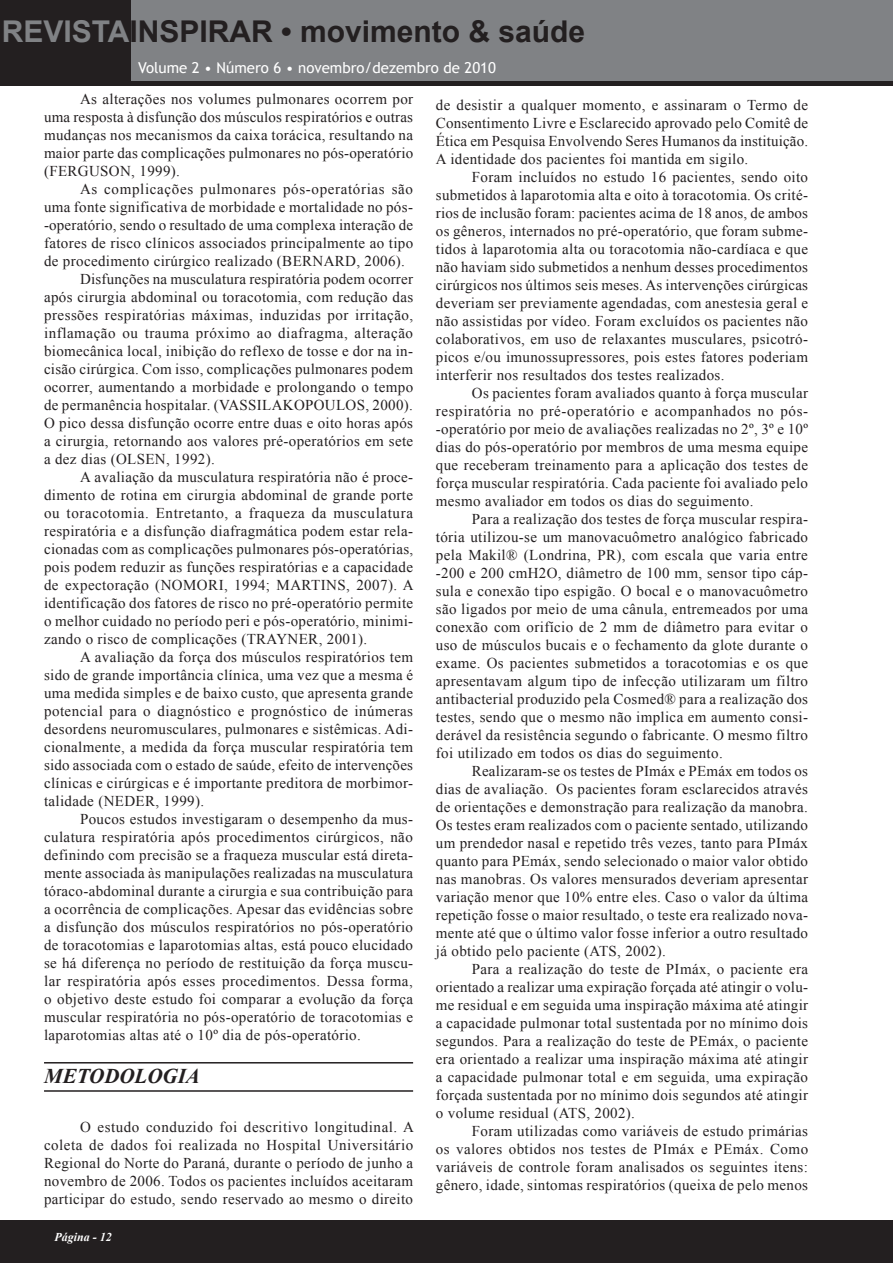
<style>
.page{position:relative;width:893px;height:1263px;background:#fff}
.page>*{position:absolute;margin:0;border:0;box-sizing:border-box;transform-origin:0 0}
.t1{font:700 30px "Arial";color:#231f20}
.t2{font:italic 700 21px "Times New Roman";color:#231f20}
.t3{font:15px/18px "Times New Roman";letter-spacing:.025em;color:#231f20;text-align:justify}
.t4{font:15px "Times New Roman";letter-spacing:.045em;color:#231f20}
.t5{font:15px "Trebuchet MS";color:#fff}
.t6{font:italic 700 12px "Times New Roman";color:#fff}
.s1{color:#808285}
</style>
<div class="page">
<div style="left:0;top:0;width:893px;height:85px;background:#231f20"></div>
<div style="left:0;top:1220px;width:893px;height:43px;background:#231f20"></div>
<div style="left:132px;top:0;width:761px;height:80px;background:#808285"></div>
<hr style="left:44px;top:1062px;width:369px;height:1px;background:#231f20">
<hr style="left:44px;top:1090px;width:369px;height:2px;background:#231f20">
<h1 class="t1" style="left:2px;top:12px;width:585px"><span class="s1">REVISTA</span>INSPIRAR • movimento &amp; saúde</h1>
<p class="t5" style="left:138px;top:59px;width:359px">Volume 2 • Número 6 • novembro/dezembro de 2010</p>
<p class="t3" style="left:44px;top:90px;width:371px;text-indent:36px">As alterações nos volumes pulmonares ocorrem por uma resposta à disfunção dos músculos respiratórios e outras mudanças nos mecanismos da caixa torácica, resultando na maior parte das complicações pulmonares no pós-operatório (FERGUSON, 1999).</p>
<p class="t4" style="left:80px;top:179px;width:334px">As complicações pulmonares pós-operatórias são</p>
<p class="t3" style="left:44px;top:198px;width:371px">uma fonte significativa de morbidade e mortalidade no pós-</p>
<p class="t3" style="left:44px;top:216px;width:371px">-operatório, sendo o resultado de uma complexa interação de</p>
<p class="t3" style="left:44px;top:234px;width:371px">fatores de risco clínicos associados principalmente ao tipo</p>
<p class="t3" style="left:44px;top:252px;width:363px">de procedimento cirúrgico realizado (BERNARD, 2006).</p>
<p class="t3" style="left:80px;top:270px;width:334px">Disfunções na musculatura respiratória podem ocorrer</p>
<p class="t3" style="left:44px;top:288px;width:371px">após cirurgia abdominal ou toracotomia, com redução das</p>
<p class="t3" style="left:44px;top:306px;width:371px">pressões respiratórias máximas, induzidas por irritação,</p>
<p class="t3" style="left:44px;top:324px;width:371px">inflamação ou trauma próximo ao diafragma, alteração</p>
<p class="t3" style="left:44px;top:342px;width:371px">biomecânica local, inibição do reflexo de tosse e dor na in-</p>
<p class="t3" style="left:44px;top:360px;width:370px">cisão cirúrgica. Com isso, complicações pulmonares podem</p>
<p class="t3" style="left:44px;top:378px;width:371px">ocorrer, aumentando a morbidade e prolongando o tempo</p>
<p class="t3" style="left:44px;top:396px;width:370px">de permanência hospitalar. (VASSILAKOPOULOS, 2000).</p>
<p class="t3" style="left:44px;top:414px;width:371px">O pico dessa disfunção ocorre entre duas e oito horas após</p>
<p class="t3" style="left:44px;top:432px;width:371px">a cirurgia, retornando aos valores pré-operatórios em sete</p>
<p class="t3" style="left:44px;top:450px;width:172px">a dez dias (OLSEN, 1992).</p>
<p class="t3" style="left:80px;top:468px;width:335px">A avaliação da musculatura respiratória não é proce-</p>
<p class="t3" style="left:44px;top:486px;width:371px">dimento de rotina em cirurgia abdominal de grande porte</p>
<p class="t3" style="left:44px;top:504px;width:370px">ou toracotomia. Entretanto, a fraqueza da musculatura</p>
<p class="t3" style="left:44px;top:522px;width:371px">respiratória e a disfunção diafragmática podem estar rela-</p>
<p class="t3" style="left:44px;top:540px;width:371px">cionadas com as complicações pulmonares pós-operatórias,</p>
<p class="t3" style="left:44px;top:558px;width:371px">pois podem reduzir as funções respiratórias e a capacidade</p>
<p class="t3" style="left:44px;top:576px;width:371px">de expectoração (NOMORI, 1994; MARTINS, 2007). A</p>
<p class="t3" style="left:44px;top:594px;width:371px">identificação dos fatores de risco no pré-operatório permite</p>
<p class="t3" style="left:44px;top:612px;width:371px">o melhor cuidado no período peri e pós-operatório, minimi-</p>
<p class="t3" style="left:44px;top:630px;width:325px">zando o risco de complicações (TRAYNER, 2001).</p>
<p class="t3" style="left:80px;top:648px;width:335px">A avaliação da força dos músculos respiratórios tem</p>
<p class="t3" style="left:44px;top:666px;width:371px">sido de grande importância clínica, uma vez que a mesma é</p>
<p class="t3" style="left:44px;top:684px;width:371px">uma medida simples e de baixo custo, que apresenta grande</p>
<p class="t3" style="left:44px;top:702px;width:370px">potencial para o diagnóstico e prognóstico de inúmeras</p>
<p class="t3" style="left:44px;top:720px;width:371px">desordens neuromusculares, pulmonares e sistêmicas. Adi-</p>
<p class="t3" style="left:44px;top:738px;width:371px">cionalmente, a medida da força muscular respiratória tem</p>
<p class="t3" style="left:44px;top:756px;width:370px">sido associada com o estado de saúde, efeito de intervenções</p>
<p class="t3" style="left:44px;top:774px;width:371px">clínicas e cirúrgicas e é importante preditora de morbimor-</p>
<p class="t3" style="left:44px;top:792px;width:162px">talidade (NEDER, 1999).</p>
<p class="t3" style="left:80px;top:810px;width:335px">Poucos estudos investigaram o desempenho da mus-</p>
<p class="t3" style="left:44px;top:828px;width:370px">culatura respiratória após procedimentos cirúrgicos, não</p>
<p class="t3" style="left:44px;top:846px;width:371px">definindo com precisão se a fraqueza muscular está direta-</p>
<p class="t3" style="left:44px;top:864px;width:371px">mente associada às manipulações realizadas na musculatura</p>
<p class="t3" style="left:44px;top:882px;width:371px">tóraco-abdominal durante a cirurgia e sua contribuição para</p>
<p class="t3" style="left:44px;top:900px;width:371px">a ocorrência de complicações. Apesar das evidências sobre</p>
<p class="t3" style="left:44px;top:918px;width:371px">a disfunção dos músculos respiratórios no pós-operatório</p>
<p class="t3" style="left:44px;top:936px;width:371px">de toracotomias e laparotomias altas, está pouco elucidado</p>
<p class="t3" style="left:44px;top:954px;width:371px">se há diferença no período de restituição da força muscu-</p>
<p class="t3" style="left:44px;top:972px;width:370px">lar respiratória após esses procedimentos. Dessa forma,</p>
<p class="t3" style="left:44px;top:990px;width:371px">o objetivo deste estudo foi comparar a evolução da força</p>
<p class="t3" style="left:44px;top:1008px;width:371px">muscular respiratória no pós-operatório de toracotomias e</p>
<p class="t3" style="left:44px;top:1026px;width:318px">laparotomias altas até o 10º dia de pós-operatório.</p>
<h2 class="t2" style="left:44px;top:1061px;width:157px">METODOLOGIA</h2>
<p class="t3" style="left:44px;top:1118px;width:371px;text-indent:36px">O estudo conduzido foi descritivo longitudinal. A coleta de dados foi realizada no Hospital Universitário Regional do Norte do Paraná, durante o período de junho a novembro de 2006. Todos os pacientes incluídos aceitaram participar do estudo, sendo reservado ao mesmo o direito</p>
<p class="t3" style="left:436px;top:96px;width:374px">de desistir a qualquer momento, e assinaram o Termo de Consentimento Livre e Esclarecido aprovado pelo Comitê de Ética em Pesquisa Envolvendo Seres Humanos da instituição.<br>A identidade dos pacientes foi mantida em sigilo.</p>
<p class="t3" style="left:436px;top:168px;width:374px;text-indent:36px">Foram incluídos no estudo 16 pacientes, sendo oito submetidos à laparotomia alta e oito à toracotomia. Os crité&shy;rios de inclusão foram: pacientes acima de 18 anos, de ambos os gêneros, internados no pré-operatório, que foram subme&shy;tidos à laparotomia alta ou toracotomia não-cardíaca e que não haviam sido submetidos a nenhum desses procedimentos cirúrgicos nos últimos seis meses. As intervenções cirúrgicas deveriam ser previamente agendadas, com anestesia geral e não assistidas por vídeo. Foram excluídos os pacientes não colaborativos, em uso de relaxantes musculares, psicotró&shy;picos e/ou imunossupressores, pois estes fatores poderiam interferir nos resultados dos testes realizados.</p>
<p class="t3" style="left:436px;top:384px;width:374px;text-indent:36px">Os pacientes foram avaliados quanto à força muscular respiratória no pré-operatório e acompanhados no pós--operatório por meio de avaliações realizadas no 2º, 3º e 10º dias do pós-operatório por membros de uma mesma equipe que receberam treinamento para a aplicação dos testes de força muscular respiratória. Cada paciente foi avaliado pelo mesmo avaliador em todos os dias do seguimento.</p>
<p class="t3" style="left:436px;top:510px;width:374px;text-indent:36px">Para a realização dos testes de força muscular respira&shy;tória utilizou-se um manovacuômetro analógico fabricado pela Makil® (Londrina, PR), com escala que varia entre -200 e 200 cmH2O, diâmetro de 100 mm, sensor tipo cáp&shy;sula e conexão tipo espigão. O bocal e o manovacuômetro são ligados por meio de uma cânula, entremeados por uma conexão com orifício de 2 mm de diâmetro para evitar o uso de músculos bucais e o fechamento da glote durante o exame. Os pacientes submetidos a toracotomias e os que apresentavam algum tipo de infecção utilizaram um filtro antibacterial produzido pela Cosmed® para a realização dos testes, sendo que o mesmo não implica em aumento consi&shy;derável da resistência segundo o fabricante. O mesmo filtro foi utilizado em todos os dias do seguimento.</p>
<p class="t3" style="left:436px;top:762px;width:374px;text-indent:36px">Realizaram-se os testes de PImáx e PEmáx em todos os dias de avaliação. Os pacientes foram esclarecidos através de orientações e demonstração para realização da manobra.<br>Os testes eram realizados com o paciente sentado, utilizando um prendedor nasal e repetido três vezes, tanto para PImáx quanto para PEmáx, sendo selecionado o maior valor obtido nas manobras. Os valores mensurados deveriam apresentar variação menor que 10% entre eles. Caso o valor da última repetição fosse o maior resultado, o teste era realizado nova&shy;mente até que o último valor fosse inferior a outro resultado já obtido pelo paciente (ATS, 2002).</p>
<p class="t3" style="left:436px;top:960px;width:374px;text-indent:36px">Para a realização do teste de PImáx, o paciente era orientado a realizar uma expiração forçada até atingir o volu&shy;me residual e em seguida uma inspiração máxima até atingir a capacidade pulmonar total sustentada por no mínimo dois segundos. Para a realização do teste de PEmáx, o paciente era orientado a realizar uma inspiração máxima até atingir a capacidade pulmonar total e em seguida, uma expiração forçada sustentada por no mínimo dois segundos até atingir o volume residual (ATS, 2002).</p>
<p class="t3" style="left:436px;top:1122px;width:374px;text-indent:36px">Foram utilizadas como variáveis de estudo primárias os valores obtidos nos testes de PImáx e PEmáx. Como variáveis de controle foram analisados os seguintes itens: gênero, idade, sintomas respiratórios (queixa de pelo menos</p>
<p class="t6" style="left:55px;top:1229px;width:59px">Página - 12</p>
</div>
